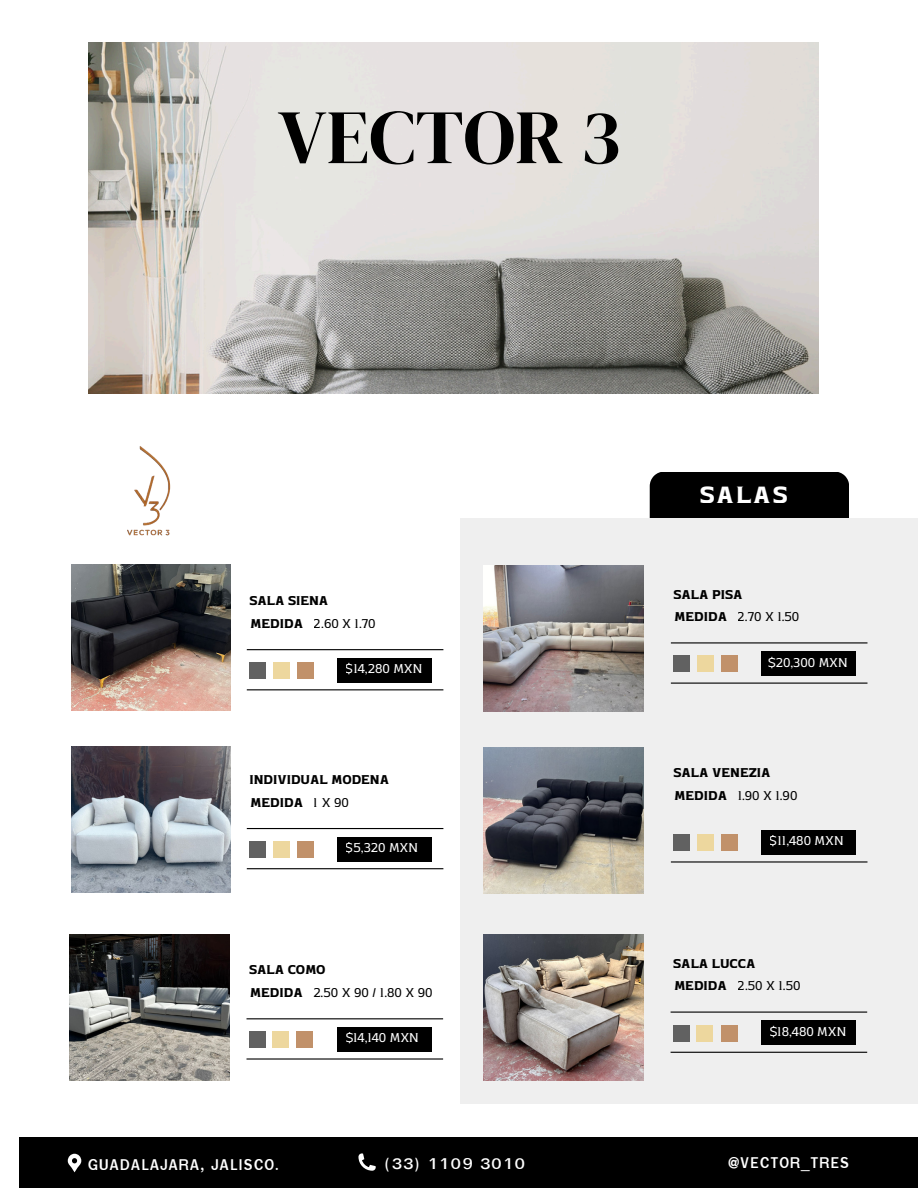
<style>
.page{position:relative;width:918px;height:1188px;background:#fff}
.page>*{position:absolute;margin:0;border:0;box-sizing:border-box;transform-origin:0 0}
.t1{font:76.8px "DM Serif Display";color:#000}
.t2{font:25.95px "Asangha Bo";letter-spacing:.085em;color:#fff}
.t3{font:700 15.3px "Garuda";letter-spacing:.055em;color:#fff}
.t4{font:14.1px "Asangha Re";color:#000}
.t5{font:14.1px/22.6px "Asangha Bo";color:#000}
.t6{font:14.1px "Asangha Re";color:#fff}
.s1{font-family:"Asangha Bo"}
.s2{font-family:"Asangha Re"}
</style>
<div class="page">
<div style="left:19px;top:1137px;width:899px;height:51px;background:#000"></div>
<div style="left:650px;top:472px;width:199px;height:65px;background:#000"></div>
<div style="left:460px;top:518px;width:458px;height:586px;background:#efefef"></div>
<img style="left:71px;top:564px;width:160px;height:146px">
<img style="left:483px;top:566px;width:160px;height:146px">
<img style="left:71px;top:747px;width:160px;height:146px">
<img style="left:483px;top:748px;width:160px;height:146px">
<img style="left:70px;top:935px;width:159px;height:146px">
<img style="left:483px;top:935px;width:160px;height:146px">
<svg style="left:358px;top:1153px;width:17px;height:17px"></svg>
<svg style="left:68px;top:1154px;width:13px;height:18px"></svg>
<img style="left:127px;top:446px;width:44px;height:90px">
<img style="left:88px;top:42px;width:730px;height:351px">
<div style="left:249px;top:662px;width:17px;height:17px;background:#616161"></div>
<div style="left:273px;top:662px;width:16px;height:17px;background:#edd79e"></div>
<div style="left:297px;top:662px;width:17px;height:17px;background:#c1916a"></div>
<div style="left:337px;top:658px;width:95px;height:24px;background:#000"></div>
<hr style="left:247px;top:649px;width:196px;height:1px;background:#000">
<hr style="left:247px;top:689px;width:196px;height:1px;background:#000">
<div style="left:249px;top:841px;width:17px;height:17px;background:#616161"></div>
<div style="left:273px;top:841px;width:16px;height:17px;background:#edd79e"></div>
<div style="left:297px;top:841px;width:17px;height:17px;background:#c1916a"></div>
<div style="left:337px;top:837px;width:95px;height:24px;background:#000"></div>
<hr style="left:247px;top:828px;width:196px;height:1px;background:#000">
<hr style="left:247px;top:868px;width:196px;height:1px;background:#000">
<div style="left:249px;top:1031px;width:17px;height:17px;background:#616161"></div>
<div style="left:272px;top:1031px;width:17px;height:17px;background:#edd79e"></div>
<div style="left:297px;top:1031px;width:16px;height:17px;background:#c1916a"></div>
<div style="left:337px;top:1027px;width:95px;height:24px;background:#000"></div>
<hr style="left:247px;top:1018px;width:196px;height:1px;background:#000">
<hr style="left:247px;top:1058px;width:196px;height:2px;background:#000">
<div style="left:673px;top:656px;width:17px;height:16px;background:#616161"></div>
<div style="left:697px;top:656px;width:17px;height:16px;background:#edd79e"></div>
<div style="left:721px;top:656px;width:17px;height:16px;background:#c1916a"></div>
<div style="left:761px;top:651px;width:95px;height:24px;background:#000"></div>
<hr style="left:671px;top:642px;width:196px;height:1px;background:#000">
<hr style="left:671px;top:683px;width:196px;height:1px;background:#000">
<div style="left:673px;top:834px;width:17px;height:17px;background:#616161"></div>
<div style="left:697px;top:834px;width:17px;height:17px;background:#edd79e"></div>
<div style="left:721px;top:834px;width:17px;height:17px;background:#c1916a"></div>
<div style="left:761px;top:830px;width:95px;height:24px;background:#000"></div>
<hr style="left:671px;top:861px;width:196px;height:2px;background:#000">
<div style="left:673px;top:1025px;width:17px;height:16px;background:#616161"></div>
<div style="left:696px;top:1025px;width:17px;height:16px;background:#edd79e"></div>
<div style="left:721px;top:1025px;width:16px;height:16px;background:#c1916a"></div>
<div style="left:761px;top:1021px;width:95px;height:24px;background:#000"></div>
<hr style="left:671px;top:1012px;width:196px;height:1px;background:#000">
<hr style="left:671px;top:1052px;width:196px;height:1px;background:#000">
<h1 class="t1" style="left:278px;top:84px;width:344px">VECTOR 3</h1>
<p class="t5" style="left:249px;top:589px;width:80px">SALA SIENA</p>
<p class="t4" style="left:251px;top:615px;width:127px"><span class="s1">MEDIDA</span> 2.60 X 1.70</p>
<p class="t6" style="left:346px;top:660px;width:78px">$14,280 MXN</p>
<p class="t5" style="left:249px;top:768px;width:141px">INDIVIDUAL MODENA<br>MEDIDA <span class="s2">1 X 90</span></p>
<p class="t6" style="left:346px;top:839px;width:74px">$5,320 MXN</p>
<p class="t5" style="left:249px;top:958px;width:78px">SALA COMO</p>
<p class="t4" style="left:250px;top:984px;width:184px"><span class="s1">MEDIDA</span> 2.50 X 90 / 1.80 X 90</p>
<p class="t6" style="left:346px;top:1029px;width:75px">$14,140 MXN</p>
<h2 class="t2" style="left:699px;top:479px;width:90px">SALAS</h2>
<p class="t5" style="left:673px;top:582px;width:71px">SALA PISA</p>
<p class="t4" style="left:675px;top:608px;width:126px"><span class="s1">MEDIDA</span> 2.70 X 1.50</p>
<p class="t6" style="left:768px;top:653px;width:81px">$20,300 MXN</p>
<p class="t5" style="left:673px;top:761px;width:99px">SALA VENEZIA</p>
<p class="t4" style="left:675px;top:787px;width:124px"><span class="s1">MEDIDA</span> 1.90 X 1.90</p>
<p class="t6" style="left:770px;top:832px;width:75px">$11,480 MXN</p>
<p class="t5" style="left:673px;top:952px;width:84px">SALA LUCCA</p>
<p class="t4" style="left:674px;top:977px;width:128px"><span class="s1">MEDIDA</span> 2.50 X 1.50</p>
<p class="t6" style="left:770px;top:1023px;width:78px">$18,480 MXN</p>
<p class="t3" style="left:88px;top:1156px;width:192px">GUADALAJARA, JALISCO.</p>
<p class="t3" style="left:384px;top:1155px;width:142px">(33) 1109 3010</p>
<p class="t3" style="left:727px;top:1154px;width:123px">@VECTOR_TRES</p>
</div>
